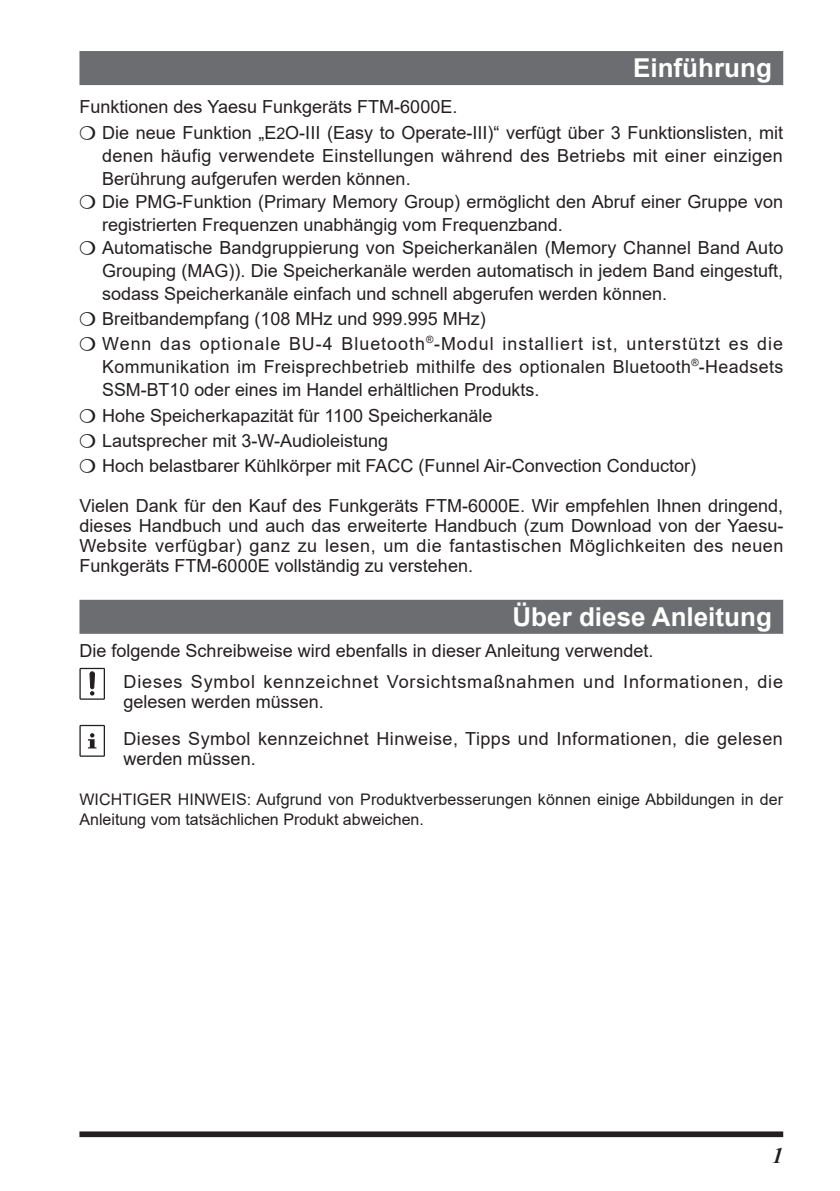
<style>
.page{position:relative;width:840px;height:1191px;background:#fff}
.page>*{position:absolute;margin:0;border:0;box-sizing:border-box;transform-origin:0 0}
.t1{font:700 26px "Arial";color:#fff}
.t2{font:italic 700 22px "Times New Roman";color:#231f20}
.t3{font:18px/23px "Arial";color:#231f20}
.t4{font:18px/23px "Arial";letter-spacing:.02em;color:#231f20}
.t5{font:18px/25.2px "Arial";letter-spacing:.06em;color:#231f20}
.t6{font:18px/37px "Arial";letter-spacing:.025em;color:#231f20}
.t7{font:16px/20px "Arial";letter-spacing:.005em;color:#231f20}
.s1{font-size:16px}
</style>
<div class="page">
<div style="left:79px;top:1131px;width:703px;height:6px;background:#231f20"></div>
<div style="left:79px;top:51px;width:703px;height:34px;background:#6c6d70"></div>
<div style="left:79px;top:600px;width:703px;height:34px;background:#6c6d70"></div>
<svg style="left:79px;top:668px;width:26px;height:31px"></svg>
<svg style="left:79px;top:725px;width:26px;height:31px"></svg>
<h1 class="t1" style="left:632px;top:49px;width:140px">Einführung</h1>
<p class="t3" style="left:102px;top:94px;width:682px;line-height:25.2px;text-indent:-23px">Funktionen des Yaesu Funkgeräts FTM-6000E.<br>Die neue Funktion „E<span class="s1">2</span>O-III (Easy to Operate-III)“ verfügt über 3 Funktionslisten, mit</p>
<p class="t3" style="left:102px;top:144px;width:682px">denen häufig verwendete Einstellungen während des Betriebs mit einer einzigen Berührung aufgerufen werden können.<br>Die PMG-Funktion (Primary Memory Group) ermöglicht den Abruf einer Gruppe von registrierten Frequenzen unabhängig vom Frequenzband.<br>Automatische Bandgruppierung von Speicherkanälen (Memory Channel Band Auto Grouping (MAG)). Die Speicherkanäle werden automatisch in jedem Band eingestuft, sodass Speicherkanäle einfach und schnell abgerufen werden können.</p>
<p class="t5" style="left:102px;top:306px;width:682px">Breitbandempfang (108 MHz und 999.995 MHz)<br>Wenn das optionale BU-4 Bluetooth<sup>®</sup>-Modul installiert ist, unterstützt es die</p>
<p class="t4" style="left:102px;top:355px;width:682px">Kommunikation im Freisprechbetrieb mithilfe des optionalen Bluetooth<sup>®</sup>-Headsets<br>SSM-BT10 oder eines im Handel erhältlichen Produkts.</p>
<p class="t3" style="left:102px;top:402px;width:595px;line-height:25.2px">Hohe Speicherkapazität für 1100 Speicherkanäle<br>Lautsprecher mit 3-W-Audioleistung<br>Hoch belastbarer Kühlkörper mit FACC (Funnel Air-Convection Conductor)</p>
<p class="t3" style="left:79px;top:496px;width:705px;line-height:20px;text-align:justify">Vielen Dank für den Kauf des Funkgeräts FTM-6000E. Wir empfehlen Ihnen dringend, dieses Handbuch und auch das erweiterte Handbuch (zum Download von der Yaesu-Website verfügbar) ganz zu lesen, um die fantastischen Möglichkeiten des neuen Funkgeräts FTM-6000E vollständig zu verstehen.</p>
<h1 class="t1" style="left:512px;top:598px;width:261px">Über diese Anleitung</h1>
<p class="t3" style="left:123px;top:635px;width:660px;line-height:31.4px;text-indent:-44px">Die folgende Schreibweise wird ebenfalls in dieser Anleitung verwendet.<br>Dieses Symbol kennzeichnet Vorsichtsmaßnahmen und Informationen, die</p>
<p class="t6" style="left:123px;top:683px;width:660px">gelesen werden müssen.<br>Dieses Symbol kennzeichnet Hinweise, Tipps und Informationen, die gelesen</p>
<p class="t3" style="left:123px;top:747px;width:134px">werden müssen.</p>
<p class="t7" style="left:79px;top:789px;width:704px">WICHTIGER HINWEIS: Aufgrund von Produktverbesserungen können einige Abbildungen in der<br>Anleitung vom tatsächlichen Produkt abweichen.</p>
<p class="t2" style="left:771px;top:1140px;width:12px">1</p>
</div>
